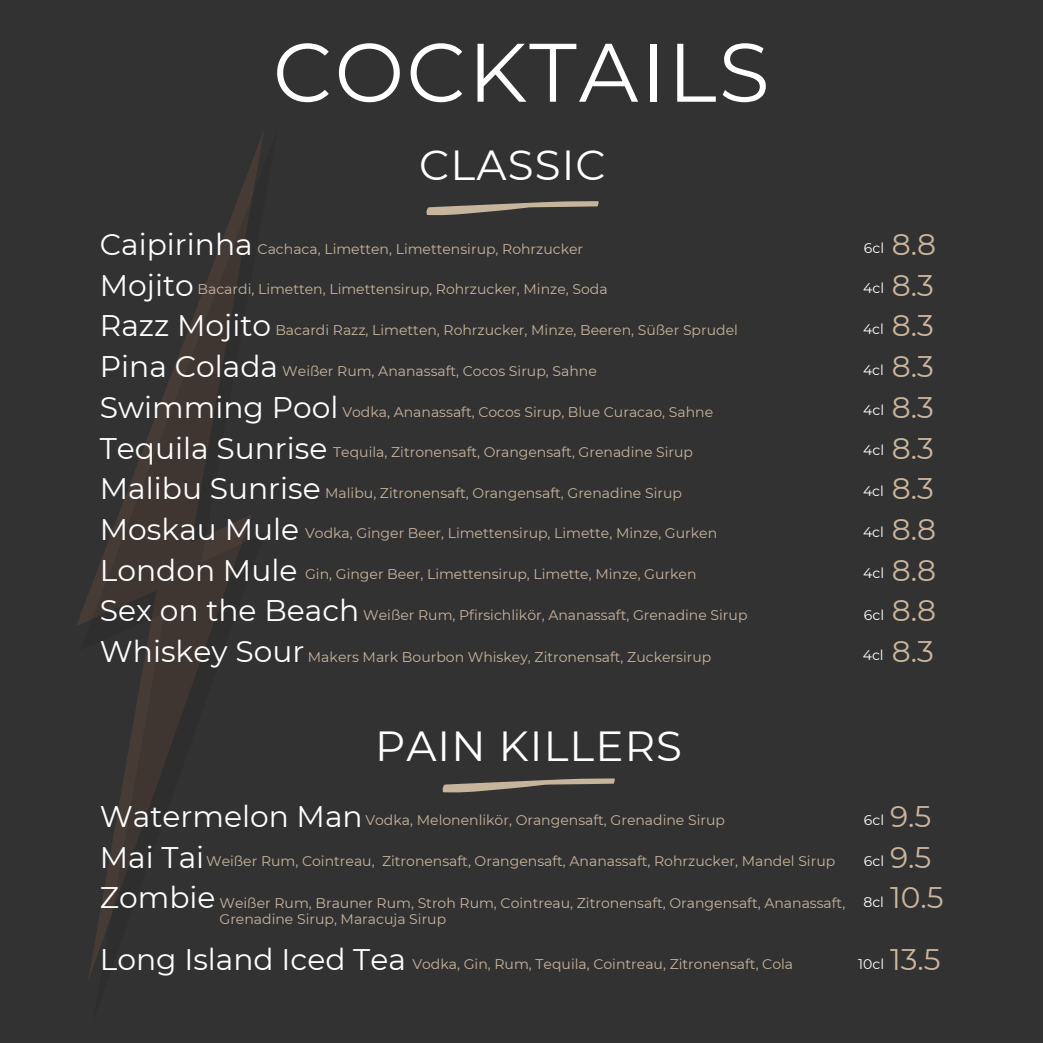
<style>
.page{position:relative;width:1043px;height:1043px;background:#fff}
.page>*{position:absolute;margin:0;border:0;box-sizing:border-box;transform-origin:0 0}
.t1{font:82.77px "Montserrat";letter-spacing:.025em;color:#fff}
.t2{font:42px "Montserrat";letter-spacing:.025em;color:#fff}
.t3{font:29.75px/40.6px "Montserrat";color:#fff}
.t4{font:29.75px/40.6px "Montserrat";color:#cab59d;text-align:justify}
.t5{font:14px "Montserrat";color:#c7b49c}
.t6{font:14px "Montserrat";color:#fff}
</style>
<div class="page">
<div style="left:0;top:0;width:1042px;height:1042px;background:#323232"></div>
<svg style="left:76px;top:132px;width:188px;height:847px"></svg>
<svg style="left:426px;top:201px;width:172px;height:14px"></svg>
<svg style="left:442px;top:778px;width:172px;height:14px"></svg>
<h1 class="t1" style="left:273px;top:22px;width:498px">COCKTAILS</h1>
<h2 class="t2" style="left:419px;top:139px;width:188px">CLASSIC</h2>
<p class="t3" style="left:100px;top:224px;width:261px">Caipirinha<br>Mojito<br>Razz Mojito<br>Pina Colada<br>Swimming Pool<br>Tequila Sunrise<br>Malibu Sunrise<br>Moskau Mule<br>London Mule<br>Sex on the Beach<br>Whiskey Sour</p>
<h3 class="t4" style="left:891px;top:224px;width:46px">8.8<br>8.3<br>8.3<br>8.3<br>8.3<br>8.3<br>8.3<br>8.8<br>8.8<br>8.8<br>8.3</h3>
<p class="t6" style="left:863px;top:239px;width:22px">6cl</p>
<p class="t6" style="left:862px;top:279px;width:22px">4cl</p>
<p class="t6" style="left:862px;top:320px;width:22px">4cl</p>
<p class="t6" style="left:862px;top:361px;width:22px">4cl</p>
<p class="t6" style="left:862px;top:401px;width:22px">4cl</p>
<p class="t6" style="left:862px;top:441px;width:22px">4cl</p>
<p class="t6" style="left:862px;top:482px;width:22px">4cl</p>
<p class="t6" style="left:862px;top:523px;width:22px">4cl</p>
<p class="t6" style="left:862px;top:564px;width:22px">4cl</p>
<p class="t6" style="left:863px;top:606px;width:22px">6cl</p>
<p class="t5" style="left:257px;top:240px;width:327px">Cachaca, Limetten, Limettensirup, Rohrzucker</p>
<p class="t5" style="left:197px;top:280px;width:411px">Bacardi, Limetten, Limettensirup, Rohrzucker, Minze, Soda</p>
<p class="t5" style="left:275px;top:321px;width:464px">Bacardi Razz, Limetten, Rohrzucker, Minze, Beeren, Süßer Sprudel</p>
<p class="t5" style="left:282px;top:362px;width:316px">Weißer Rum, Ananassaft, Cocos Sirup, Sahne</p>
<p class="t5" style="left:342px;top:403px;width:372px">Vodka, Ananassaft, Cocos Sirup, Blue Curacao, Sahne</p>
<p class="t5" style="left:333px;top:443px;width:361px">Tequila, Zitronensaft, Orangensaft, Grenadine Sirup</p>
<p class="t5" style="left:325px;top:484px;width:358px">Malibu, Zitronensaft, Orangensaft, Grenadine Sirup</p>
<p class="t5" style="left:305px;top:524px;width:413px">Vodka, Ginger Beer, Limettensirup, Limette, Minze, Gurken</p>
<p class="t5" style="left:305px;top:565px;width:393px">Gin, Ginger Beer, Limettensirup, Limette, Minze, Gurken</p>
<p class="t5" style="left:363px;top:606px;width:385px">Weißer Rum, Pfirsichlikör, Ananassaft, Grenadine Sirup</p>
<p class="t6" style="left:862px;top:646px;width:22px">4cl</p>
<p class="t5" style="left:308px;top:648px;width:405px">Makers Mark Bourbon Whiskey, Zitronensaft, Zuckersirup</p>
<h3 class="t2" style="left:375px;top:719px;width:308px">PAIN KILLERS</h3>
<h2 class="t3" style="left:100px;top:795px;width:264px">Watermelon Man<br>Mai Tai<br>Zombie</h2>
<p class="t3" style="left:100px;top:938px;width:307px">Long Island Iced Tea</p>
<h3 class="t5" style="left:365px;top:811px;width:361px">Vodka, Melonenlikör, Orangensaft, Grenadine Sirup</h3>
<h3 class="t5" style="left:206px;top:852px;width:630px">Weißer Rum, Cointreau, Zitronensaft, Orangensaft, Ananassaft, Rohrzucker, Mandel Sirup</h3>
<p class="t5" style="left:219px;top:893px;width:627px">Weißer Rum, Brauner Rum, Stroh Rum, Cointreau, Zitronensaft, Orangensaft, Ananassaft,</p>
<p class="t5" style="left:219px;top:910px;width:228px">Grenadine Sirup, Maracuja Sirup</p>
<p class="t5" style="left:412px;top:955px;width:382px">Vodka, Gin, Rum, Tequila, Cointreau, Zitronensaft, Cola</p>
<p class="t4" style="left:889px;top:795px;width:55px;text-align:left">9.5<br>9.5<br>10.5</p>
<p class="t6" style="left:863px;top:811px;width:22px">6cl</p>
<p class="t6" style="left:863px;top:852px;width:22px">6cl</p>
<p class="t6" style="left:863px;top:892px;width:22px">8cl</p>
<p class="t4" style="left:889px;top:938px;width:52px">13.5</p>
<p class="t6" style="left:857px;top:954px;width:27px">10cl</p>
</div>
